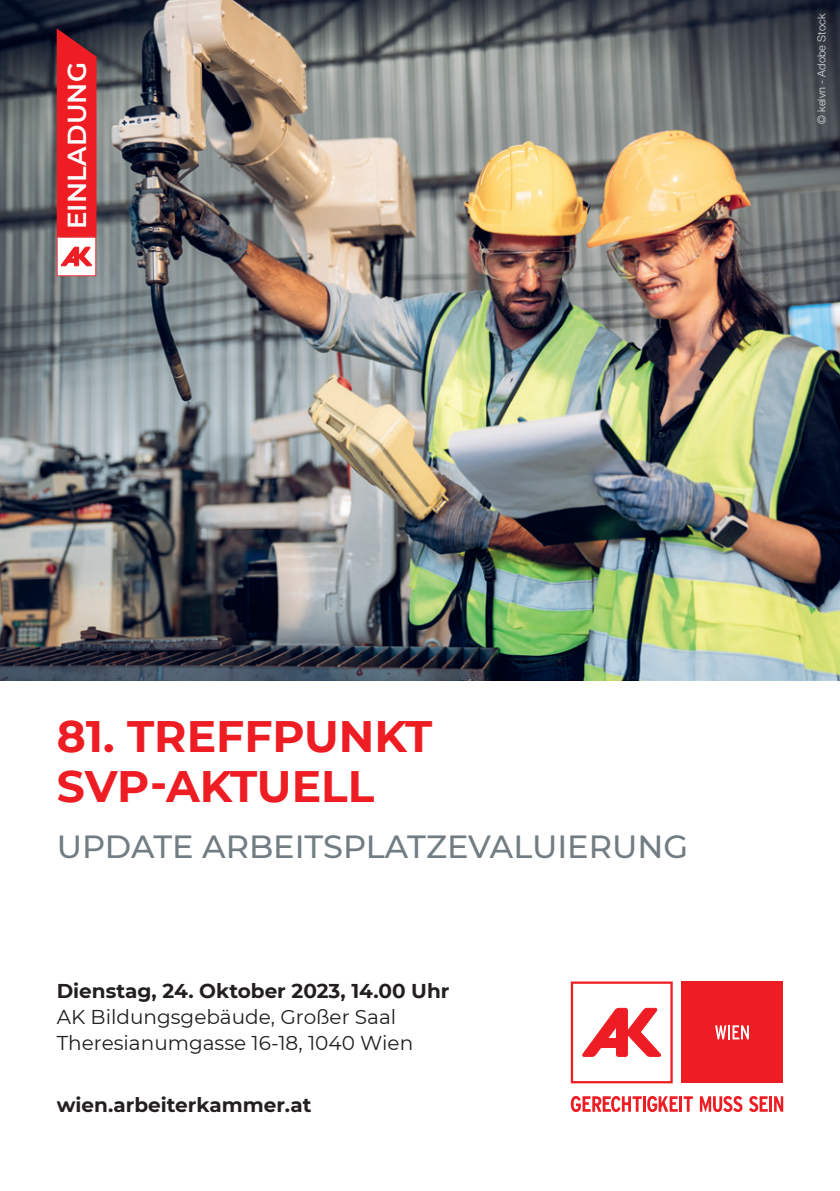
<style>
.page{position:relative;width:840px;height:1191px;background:#fff}
.page>*{position:absolute;margin:0;border:0;box-sizing:border-box;transform-origin:0 0}
.TITEL_Balken_Rot{font:700 44px "Montserrat";color:#ee1d23}
.t1{font:500 32px "Montserrat";color:#717d83}
.t2{font:600 26px "Montserrat";letter-spacing:.01em;color:#fff}
.Datum_Ort_Anmeldung_HelvNLTStd_10_13{font:20px "Montserrat";color:#231f20}
.Datum_Ort_Anmeldung_HelvNLTStd_10_13-2{font:700 20px "Montserrat";color:#231f20}
.Datum_Ort_Anmeldung_HelvNLTStd_10_13-3{font:300 11px "Helvetica Neue LT Std";letter-spacing:.01em;color:#dcdddf}
</style>
<div class="page">
<img style="left:0;top:0;width:839px;height:680px">
<svg style="left:57px;top:28px;width:39px;height:248px;background:#e3363c"></svg>
<svg style="left:570px;top:981px;width:102px;height:102px"></svg>
<div style="left:681px;top:981px;width:101px;height:102px;background:#ee1d23"></div>
<svg style="left:715px;top:1025px;width:33px;height:14px"></svg>
<svg style="left:570px;top:1096px;width:122px;height:16px"></svg>
<svg style="left:699px;top:1096px;width:43px;height:16px"></svg>
<svg style="left:749px;top:1096px;width:33px;height:16px"></svg>
<p class="t2" style="left:58px;top:229px;width:169px;rotate:-90deg">EINLADUNG</p>
<p class="Datum_Ort_Anmeldung_HelvNLTStd_10_13-3" style="left:814px;top:124px;width:112px;rotate:-90deg">© kelvn - Adobe Stock</p>
<p class="TITEL_Balken_Rot" style="left:57px;top:704px;width:377px">81. TREFFPUNKT</p>
<p class="TITEL_Balken_Rot" style="left:57px;top:754px;width:319px">SVP-AKTUELL</p>
<p class="t1" style="left:57px;top:824px;width:632px">UPDATE ARBEITSPLATZEVALUIERUNG</p>
<p class="Datum_Ort_Anmeldung_HelvNLTStd_10_13-2" style="left:57px;top:976px;width:394px">Dienstag, 24. Oktober 2023, 14.00 Uhr</p>
<p class="Datum_Ort_Anmeldung_HelvNLTStd_10_13" style="left:57px;top:1003px;width:341px">AK Bildungsgebäude, Großer Saal</p>
<p class="Datum_Ort_Anmeldung_HelvNLTStd_10_13" style="left:57px;top:1029px;width:358px">Theresianumgasse 16-18, 1040 Wien</p>
<p class="Datum_Ort_Anmeldung_HelvNLTStd_10_13-2" style="left:57px;top:1090px;width:256px">wien.arbeiterkammer.at</p>
</div>
